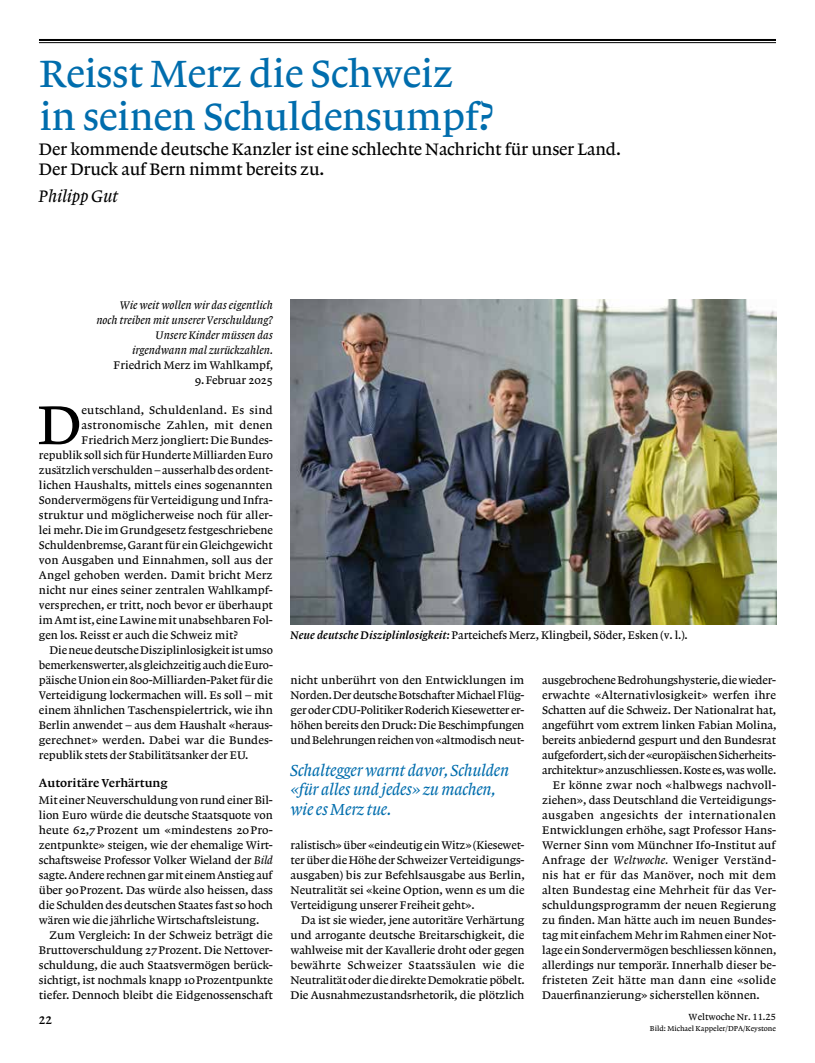
<style>
.page{position:relative;width:815px;height:1063px;background:#fff}
.page>*{position:absolute;margin:0;border:0;box-sizing:border-box;transform-origin:0 0}
.t1{font:57.62px "Lexicon No 1 Roman A Txt";color:#000}
.t2{font:40px/42.5px "Lexicon No 1 Roman A Tab";letter-spacing:-.01em;color:#006dad}
.t3{font:17.5px/20px "Lexicon No 1 Roman A Tab";letter-spacing:-.01em;color:#000}
.t4{font:17.5px "Lexicon No 1 Italic A Txt";letter-spacing:-.01em;color:#000}
.t5{font:16.88px/19.4px "Lexicon No 1 Italic A Txt";letter-spacing:-.01em;color:#006dad}
.t6{font:12.25px "Lexicon No 1 Roman C Txt";color:#000}
.t7{font:11.62px/15px "Lexicon No 1 Roman A Txt";color:#000;text-align:justify}
.t8{font:11.62px/15px "Lexicon No 1 Italic A Tab";color:#000;text-align:right}
.t9{font:11.62px "Lexicon No 1 Roman A Tab";letter-spacing:-.01em;color:#000}
.t10{font:11.62px "Lexicon No 1 Roman A Txt";letter-spacing:-.02em;color:#000}
.t11{font:11.62px "Lexicon No 1 Roman A Txt";letter-spacing:.03em;color:#000}
.t12{font:11.62px "Lexicon No 1 Roman A Txt";letter-spacing:.02em;color:#000}
.t13{font:11.62px "Lexicon No 1 Roman C Tab";color:#000}
.t14{font:9.38px "Lexicon No 1 Roman A Tab";color:#000}
.t15{font:7.5px "Lexicon No 1 Roman A Tab";color:#000}
.s1{font-family:"Lexicon No 1 Italic A Tab"}
.s2{font-family:"Lexicon No 1 Italic C Tab"}
</style>
<div class="page">
<hr style="left:39px;top:39px;width:737px;height:2px;background:#000">
<hr style="left:39px;top:42px;width:737px;height:1px;background:#000">
<img style="left:291px;top:299px;width:485px;height:325px">
<h2 class="t2" style="left:40px;top:53px;width:456px">Reisst Merz die Schweiz in seinen Schuldensumpf?</h2>
<h3 class="t3" style="left:39px;top:139px;width:583px">Der kommende deutsche Kanzler ist eine schlechte Nachricht für unser Land.<br>Der Druck auf Bern nimmt bereits zu.</h3>
<h3 class="t4" style="left:39px;top:186px;width:81px">Philipp Gut</h3>
<p class="t8" style="left:96px;top:298px;width:178px">Wie weit wollen wir das eigentlich noch treiben mit unserer Verschuldung?<br>Unsere Kinder müssen das<br>irgendwann mal zurückzahlen.</p>
<p class="t7" style="left:114px;top:358px;width:161px;text-align:right">Friedrich Merz im Wahlkampf,<br>9.Februar 2025</p>
<h1 class="t1" style="left:38px;top:393px;width:45px">D</h1>
<p class="t7" style="left:82px;top:403px;width:193px">eutschland, Schuldenland. Es sind</p>
<p class="t7" style="left:82px;top:418px;width:193px">astronomische Zahlen, mit denen</p>
<p class="t7" style="left:82px;top:433px;width:193px">Friedrich Merz jongliert: Die Bundes-</p>
<p class="t7" style="left:39px;top:448px;width:235px">republik soll sich für Hunderte Milliarden Euro</p>
<p class="t7" style="left:39px;top:463px;width:235px">zusätzlich verschulden – ausserhalb des ordent-</p>
<p class="t7" style="left:39px;top:478px;width:235px">lichen Haushalts, mittels eines sogenannten</p>
<p class="t7" style="left:39px;top:493px;width:235px">Sondervermögens für Verteidigung und Infra-</p>
<p class="t7" style="left:39px;top:508px;width:235px">struktur und möglicherweise noch für aller-</p>
<p class="t7" style="left:39px;top:523px;width:236px">lei mehr. Die im Grundgesetz festgeschriebene</p>
<p class="t7" style="left:39px;top:538px;width:235px">Schuldenbremse, Garant für ein Gleichgewicht</p>
<p class="t7" style="left:39px;top:553px;width:235px">von Ausgaben und Einnahmen, soll aus der</p>
<p class="t7" style="left:39px;top:568px;width:235px">Angel gehoben werden. Damit bricht Merz</p>
<p class="t7" style="left:39px;top:583px;width:235px">nicht nur eines seiner zentralen Wahlkampf-</p>
<p class="t7" style="left:39px;top:598px;width:235px">versprechen, er tritt, noch bevor er überhaupt</p>
<p class="t7" style="left:39px;top:613px;width:235px">im Amt ist, eine Lawine mit unabsehbaren Fol-</p>
<p class="t7" style="left:39px;top:628px;width:200px">gen los. Reisst er auch die Schweiz mit?</p>
<p class="t7" style="left:50px;top:643px;width:225px">Die neue deutsche Disziplinlosigkeit ist umso</p>
<p class="t7" style="left:39px;top:658px;width:235px">bemerkenswerter, als gleichzeitig auch die Euro-</p>
<p class="t7" style="left:39px;top:673px;width:235px">päische Union ein 800-Milliarden-Paket für die</p>
<p class="t7" style="left:39px;top:688px;width:235px">Verteidigung lockermachen will. Es soll – mit</p>
<p class="t7" style="left:39px;top:703px;width:235px">einem ähnlichen Taschenspielertrick, wie ihn</p>
<p class="t7" style="left:39px;top:718px;width:235px">Berlin anwendet – aus dem Haushalt «heraus-</p>
<p class="t7" style="left:39px;top:733px;width:235px">gerechnet» werden. Dabei war die Bundes-</p>
<p class="t7" style="left:39px;top:748px;width:211px">republik stets der Stabilitätsanker der EU.</p>
<p class="t6" style="left:39px;top:776px;width:130px">Autoritäre Verhärtung</p>
<p class="t7" style="left:39px;top:793px;width:235px">Mit einer Neuverschuldung von rund einer Bil&shy;lion Euro würde die deutsche Staatsquote von heute 62,7Prozent um «mindestens 20Pro&shy;zentpunkte» steigen, wie der ehemalige Wirt&shy;schaftsweise Professor Volker Wieland der <span class="s1">Bild </span>sagte. Andere rechnen gar mit einem Anstieg auf über 90Prozent. Das würde also heissen, dass die Schulden des deutschen Staates fast so hoch wären wie die jährliche Wirtschaftsleistung.</p>
<p class="t7" style="left:39px;top:928px;width:235px;text-indent:11px">Zum Vergleich: In der Schweiz beträgt die Bruttoverschuldung 27Prozent. Die Nettover&shy;schuldung, die auch Staatsvermögen berück&shy;sichtigt, ist nochmals knapp 10Prozentpunkte tiefer. Dennoch bleibt die Eidgenossenschaft</p>
<p class="t9" style="left:291px;top:629px;width:399px"><span class="s2">Neue deutsche Disziplinlosigkeit:</span> Parteichefs Merz, Klingbeil, Söder, Esken (v. l.).</p>
<p class="t7" style="left:291px;top:673px;width:235px">nicht unberührt von den Entwicklungen im Norden. Der deutsche Botschafter Michael Flüg&shy;ger oder CDU-Politiker Roderich Kiesewetter er&shy;höhen bereits den Druck: Die Beschimpfungen und Belehrungen reichen von «altmodisch neut-</p>
<h3 class="t5" style="left:291px;top:761px;width:220px">Schaltegger warnt davor, Schulden «für alles und jedes» zu machen, wie es Merz tue.</h3>
<p class="t7" style="left:291px;top:838px;width:236px">ralistisch» über «eindeutig ein Witz» (Kiesewet&shy;ter über die Höhe der Schweizer Verteidigungs&shy;ausgaben) bis zur Befehlsausgabe aus Berlin, Neutralität sei «keine Option, wenn es um die Verteidigung unserer Freiheit geht».</p>
<p class="t7" style="left:291px;top:913px;width:236px;text-indent:11px">Da ist sie wieder, jene autoritäre Verhärtung und arrogante deutsche Breitarschigkeit, die wahlweise mit der Kavallerie droht oder gegen bewährte Schweizer Staatssäulen wie die Neutralität oder die direkte Demokratie pöbelt.<br>Die Ausnahmezustandsrhetorik, die plötzlich</p>
<p class="t7" style="left:542px;top:673px;width:235px">ausgebrochene Bedrohungshysterie, die wieder-</p>
<p class="t7" style="left:542px;top:688px;width:235px">erwachte «Alternativlosigkeit» werfen ihre</p>
<p class="t7" style="left:542px;top:703px;width:236px">Schatten auf die Schweiz. Der Nationalrat hat,</p>
<p class="t7" style="left:542px;top:718px;width:236px">angeführt vom extrem linken Fabian Molina,</p>
<p class="t7" style="left:542px;top:733px;width:235px">bereits anbiedernd gespurt und den Bundesrat</p>
<p class="t10" style="left:542px;top:749px;width:235px">aufgefordert, sich der «europäischen Sicherheits-</p>
<p class="t7" style="left:542px;top:763px;width:236px">architektur» anzuschliessen. Koste es, was wolle.</p>
<p class="t7" style="left:553px;top:778px;width:225px">Er könne zwar noch «halbwegs nachvoll-</p>
<p class="t7" style="left:542px;top:793px;width:235px">ziehen», dass Deutschland die Verteidigungs-</p>
<p class="t11" style="left:542px;top:809px;width:235px">ausgaben angesichts der internationalen</p>
<p class="t7" style="left:542px;top:823px;width:235px">Entwicklungen erhöhe, sagt Professor Hans-</p>
<p class="t7" style="left:542px;top:838px;width:235px">Werner Sinn vom Münchner Ifo-Institut auf</p>
<p class="t12" style="left:542px;top:854px;width:235px">Anfrage der <span class="s1">Weltwoche.</span> Weniger Verständ-</p>
<p class="t7" style="left:542px;top:868px;width:235px">nis hat er für das Manöver, noch mit dem</p>
<p class="t7" style="left:542px;top:883px;width:235px">alten Bundestag eine Mehrheit für das Ver-</p>
<p class="t7" style="left:542px;top:898px;width:235px">schuldungsprogramm der neuen Regierung</p>
<p class="t7" style="left:542px;top:913px;width:235px">zu finden. Man hätte auch im neuen Bundes-</p>
<p class="t7" style="left:542px;top:928px;width:235px">tag mit einfachem Mehr im Rahmen einer Not-</p>
<p class="t7" style="left:542px;top:943px;width:236px">lage ein Sondervermögen beschliessen können,</p>
<p class="t7" style="left:542px;top:958px;width:235px">allerdings nur temporär. Innerhalb dieser be-</p>
<p class="t7" style="left:542px;top:973px;width:235px">fristeten Zeit hätte man dann eine «solide</p>
<p class="t7" style="left:542px;top:988px;width:219px">Dauerfinanzierung» sicherstellen können.</p>
<p class="t13" style="left:39px;top:1014px;width:14px">22</p>
<p class="t14" style="left:689px;top:1012px;width:89px">Weltwoche Nr. 11.25</p>
<p class="t15" style="left:650px;top:1024px;width:128px">Bild: Michael Kappeler/DPA/Keystone</p>
</div>
